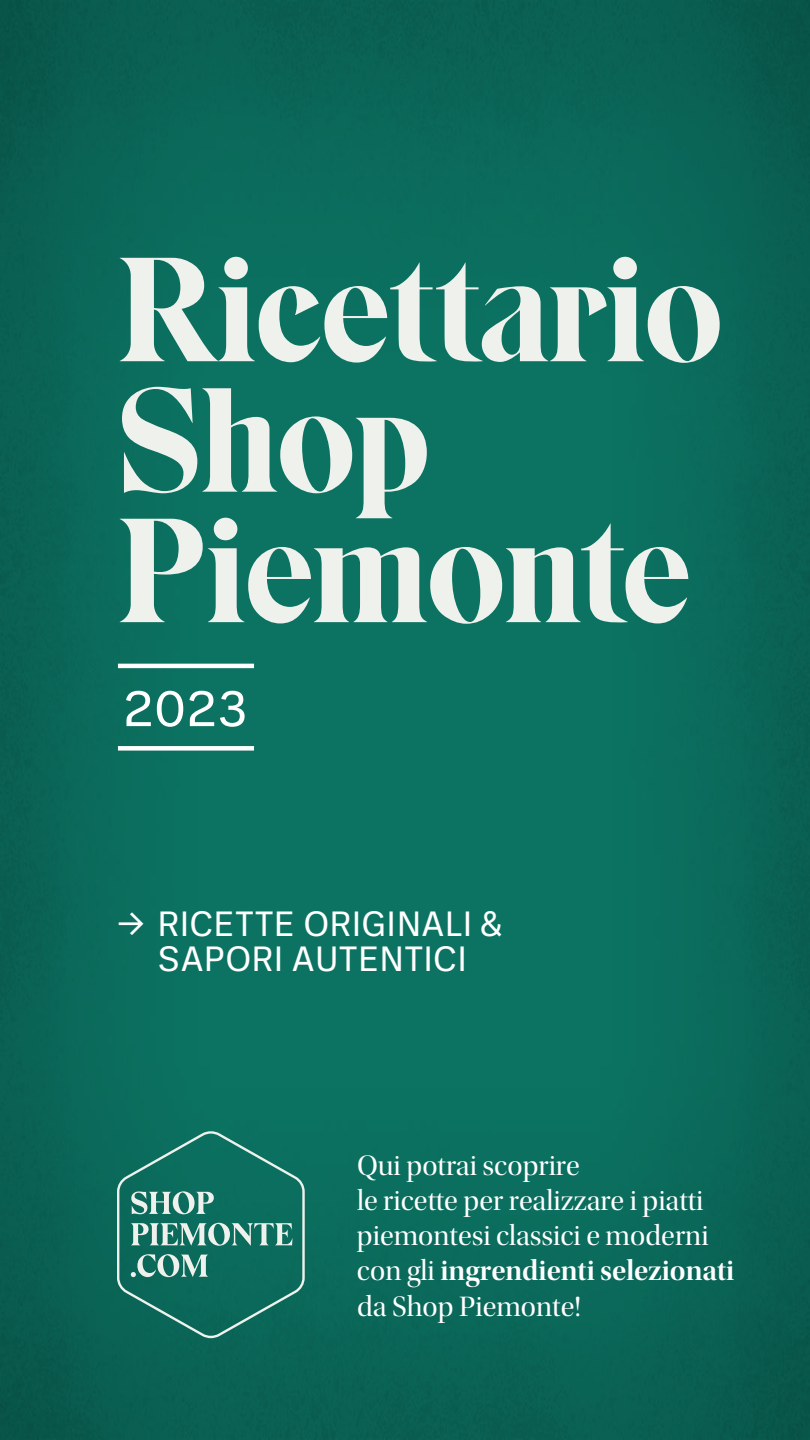
<style>
.page{position:relative;width:810px;height:1440px;background:#fff}
.page>*{position:absolute;margin:0;border:0;box-sizing:border-box;transform-origin:0 0}
.t1{font:147.75px/130.5px "Eksell Display Large";letter-spacing:-.01em;color:#eff1ec}
.t2{font:51px "Ballinger";color:#fff}
.t3{font:36px/35.2px "Ballinger";color:#fff;text-align:center}
.t4{font:29.25px/35.1px "Utopia Std Disp";color:#fff}
.t5{font:29.25px "Utopia Std Semibold Disp";color:#fff}
.s1{font-family:"Utopia Std Disp"}
</style>
<div class="page">
<img style="left:0;top:0;width:810px;height:1440px">
<svg style="left:117px;top:1130px;width:188px;height:208px;background:#247a6b"></svg>
<div style="left:118px;top:746px;width:136px;height:5px;background:#fff"></div>
<hr style="left:118px;top:664px;width:136px;height:4px;background:#fff">
<h1 class="t1" style="left:117px;top:247px;width:608px">Ricettario<br>Shop<br>Piemonte</h1>
<h2 class="t2" style="left:122px;top:674px;width:127px">2023</h2>
<p class="t3" style="left:117px;top:904px;width:388px">→ RICETTE ORIGINALI &amp;<br>SAPORI AUTENTICI</p>
<p class="t4" style="left:357px;top:1149px;width:353px">Qui potrai scoprire<br>le ricette per realizzare i piatti piemontesi classici e moderni</p>
<p class="t5" style="left:357px;top:1255px;width:379px"><span class="s1">con gli</span> ingrendienti selezionati</p>
<p class="t4" style="left:357px;top:1289px;width:226px">da Shop Piemonte!</p>
</div>
